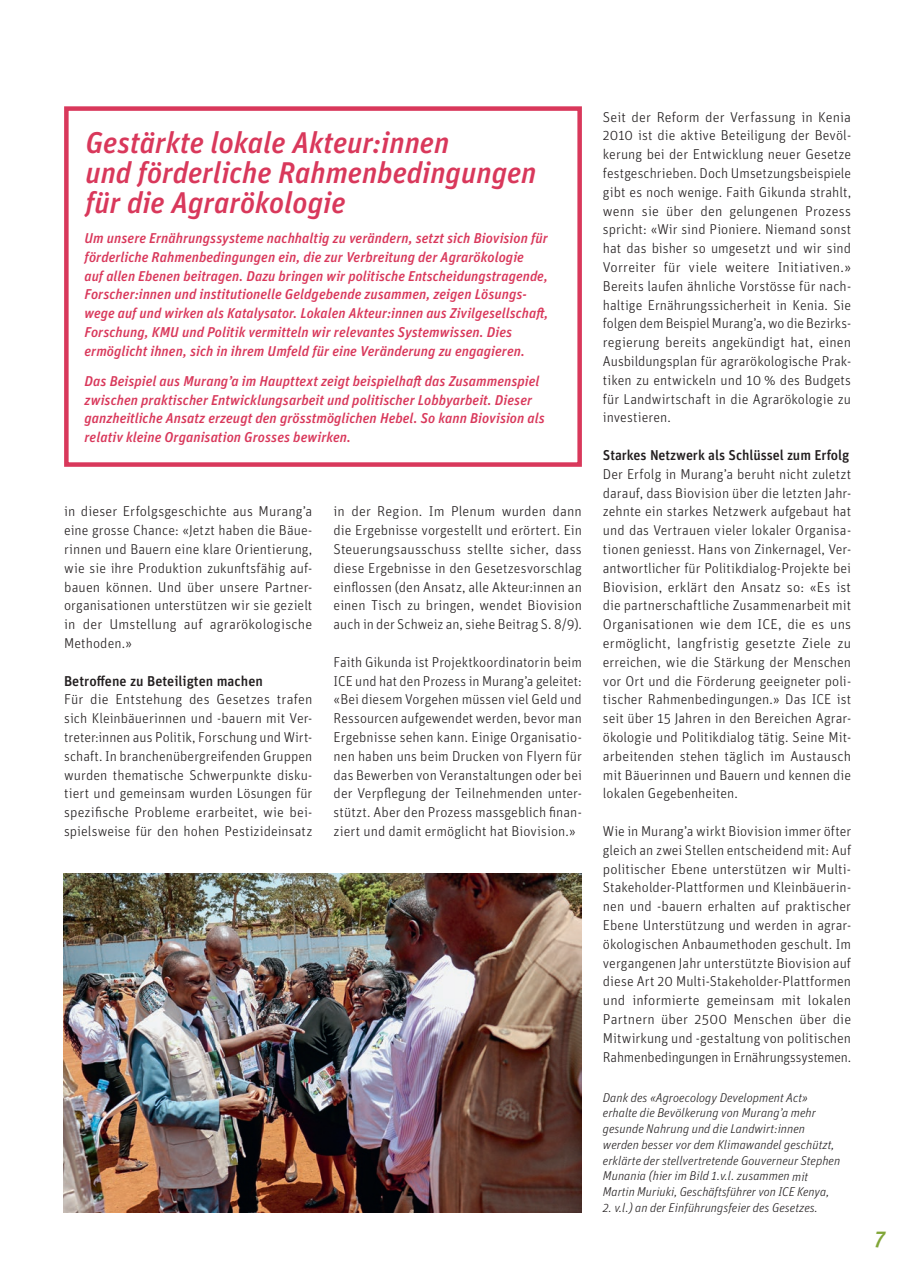
<style>
.page{position:relative;width:915px;height:1276px;background:#fff}
.page>*{position:absolute;margin:0;border:0;box-sizing:border-box;transform-origin:0 0}
.t1{font:italic 500 30px/30px "Unit OT";color:#d9385b}
.t2{font:italic 500 22.5px "Unit OT";color:#81a638}
.t3{font:300 14.25px/18.8px "Unit OT";letter-spacing:.005em;color:#231f20;text-align:justify}
.t4{font:italic 500 14.25px/18.8px "Unit OT";letter-spacing:.005em;color:#d9385b}
.t5{font:500 14.25px "Unit OT";letter-spacing:-.005em;color:#231f20}
.t6{font:italic 300 12.75px/15.8px "Unit OT";color:#231f20}
</style>
<div class="page">
<img style="left:64px;top:873px;width:517px;height:339px">
<div style="left:64px;top:106px;width:517px;height:361px;border:4px solid #d9385b"></div>
<h1 class="t1" style="left:85px;top:127px;width:452px">Gestärkte lokale Akteur:innen<br>und förderliche Rahmenbedingungen für die Agrarökologie</h1>
<p class="t4" style="left:84px;top:229px;width:465px">Um unsere Ernährungssysteme nachhaltig zu verändern, setzt sich Biovision für förderliche Rahmenbedingungen ein, die zur Verbreitung der Agrarökologie<br>auf allen Ebenen beitragen. Dazu bringen wir politische Entscheidungstragende, Forscher:innen und institutionelle Geldgebende zusammen, zeigen Lösungs--- wege auf und wirken als Katalysator. Lokalen Akteur:innen aus Zivilgesellschaft, Forschung, KMU und Politik vermitteln wir relevantes Systemwissen. Dies ermöglicht ihnen, sich in ihrem Umfeld für eine Veränderung zu engagieren.</p>
<p class="t4" style="left:84px;top:371px;width:461px">Das Beispiel aus Murang’a im Haupttext zeigt beispielhaft das Zusammenspiel zwischen praktischer Entwicklungsarbeit und politischer Lobbyarbeit. Dieser ganzheitliche Ansatz erzeugt den grösstmöglichen Hebel. So kann Biovision als relativ kleine Organisation Grosses bewirken.</p>
<p class="t3" style="left:64px;top:502px;width:250px">in dieser Erfolgsgeschichte aus Murang’a eine grosse Chance: «Jetzt haben die Bäue&shy;rinnen und Bauern eine klare Orientierung, wie sie ihre Produktion zukunftsfähig auf&shy;bauen können. Und über unsere Partner&shy;organisationen unterstützen wir sie gezielt in der Umstellung auf agrarökologische Methoden.»</p>
<p class="t5" style="left:64px;top:672px;width:200px">Betroffene zu Beteiligten machen</p>
<p class="t3" style="left:64px;top:690px;width:250px">Für die Entstehung des Gesetzes trafen sich Kleinbäuerinnen und -bauern mit Ver&shy;treter:innen aus Politik, Forschung und Wirt&shy;schaft. In branchenübergreifenden Gruppen wurden thematische Schwerpunkte disku&shy;tiert und gemeinsam wurden Lösungen für spezifische Probleme erarbeitet, wie bei&shy;spielsweise für den hohen Pestizideinsatz</p>
<p class="t3" style="left:333px;top:502px;width:250px">in der Region. Im Plenum wurden dann die Ergebnisse vorgestellt und erörtert. Ein Steuerungsausschuss stellte sicher, dass diese Ergebnisse in den Gesetzesvorschlag einflossen (den Ansatz, alle Akteur:innen an einen Tisch zu bringen, wendet Biovision auch in der Schweiz an, siehe Beitrag S. 8/9).</p>
<p class="t3" style="left:333px;top:652px;width:250px">Faith Gikunda ist Projektkoordinatorin beim ICE und hat den Prozess in Murang’a geleitet: «Bei diesem Vorgehen müssen viel Geld und Ressourcen aufgewendet werden, bevor man Ergebnisse sehen kann. Einige Organisatio&shy;nen haben uns beim Drucken von Flyern für das Bewerben von Veranstaltungen oder bei der Verpflegung der Teilnehmenden unter&shy;stützt. Aber den Prozess massgeblich finan&shy;ziert und damit ermöglicht hat Biovision.»</p>
<p class="t3" style="left:602px;top:107px;width:250px">Seit der Reform der Verfassung in Kenia 2010 ist die aktive Beteiligung der Bevöl&shy;kerung bei der Entwicklung neuer Gesetze festgeschrieben. Doch Umsetzungsbeispiele gibt es noch wenige. Faith Gikunda strahlt, wenn sie über den gelungenen Prozess spricht: «Wir sind Pioniere. Niemand sonst hat das bisher so umgesetzt und wir sind Vorreiter für viele weitere Initiativen.» Bereits laufen ähnliche Vorstösse für nach&shy;haltige Ernährungssicherheit in Kenia. Sie folgen dem Beispiel Murang’a, wo die Bezirks&shy;regierung bereits angekündigt hat, einen Ausbildungsplan für agrarökologische Prak&shy;tiken zu entwickeln und 10 % des Budgets für Landwirtschaft in die Agrarökologie zu investieren.</p>
<p class="t5" style="left:602px;top:446px;width:248px">Starkes Netzwerk als Schlüssel zum Erfolg</p>
<p class="t3" style="left:602px;top:465px;width:250px">Der Erfolg in Murang’a beruht nicht zuletzt darauf, dass Biovision über die letzten Jahr&shy;zehnte ein starkes Netzwerk aufgebaut hat und das Vertrauen vieler lokaler Organisa&shy;tionen geniesst. Hans von Zinkernagel, Ver&shy;antwortlicher für Politikdialog-Projekte bei Biovision, erklärt den Ansatz so: «Es ist die partnerschaftliche Zusammenarbeit mit Organisationen wie dem ICE, die es uns ermöglicht, langfristig gesetzte Ziele zu erreichen, wie die Stärkung der Menschen vor Ort und die Förderung geeigneter poli&shy;tischer Rahmenbedingungen.» Das ICE ist seit über 15 Jahren in den Bereichen Agrar&shy;ökologie und Politikdialog tätig. Seine Mit&shy;arbeitenden stehen täglich im Austausch mit Bäuerinnen und Bauern und kennen die lokalen Gegebenheiten.</p>
<p class="t3" style="left:602px;top:822px;width:250px">Wie in Murang’a wirkt Biovision immer öfter gleich an zwei Stellen entscheidend mit: Auf politischer Ebene unterstützen wir Multi-Stakeholder-Plattformen und Kleinbäuerin&shy;nen und -bauern erhalten auf praktischer Ebene Unterstützung und werden in agrar&shy;ökologischen Anbaumethoden geschult. Im vergangenen Jahr unterstützte Biovision auf diese Art 20 Multi-Stakeholder-Plattformen und informierte gemeinsam mit lokalen Partnern über 2500 Menschen über die Mitwirkung und -gestaltung von politischen Rahmenbedingungen in Ernährungssystemen.</p>
<p class="t6" style="left:602px;top:1089px;width:239px">Dank des «Agroecology Development Act» erhalte die Bevölkerung von Murang’a mehr gesunde Nahrung und die Landwirt:innen werden besser vor dem Klimawandel geschützt, erklärte der stellvertretende Gouverneur Stephen Munania (hier im Bild 1.v.l. zusammen mit Martin Muriuki, Geschäftsführer von ICE Kenya,</p>
<p class="t6" style="left:602px;top:1200px;width:216px">2. v.l.) an der Einführungsfeier des Gesetzes.</p>
<h2 class="t2" style="left:873px;top:1224px;width:13px">7</h2>
</div>
